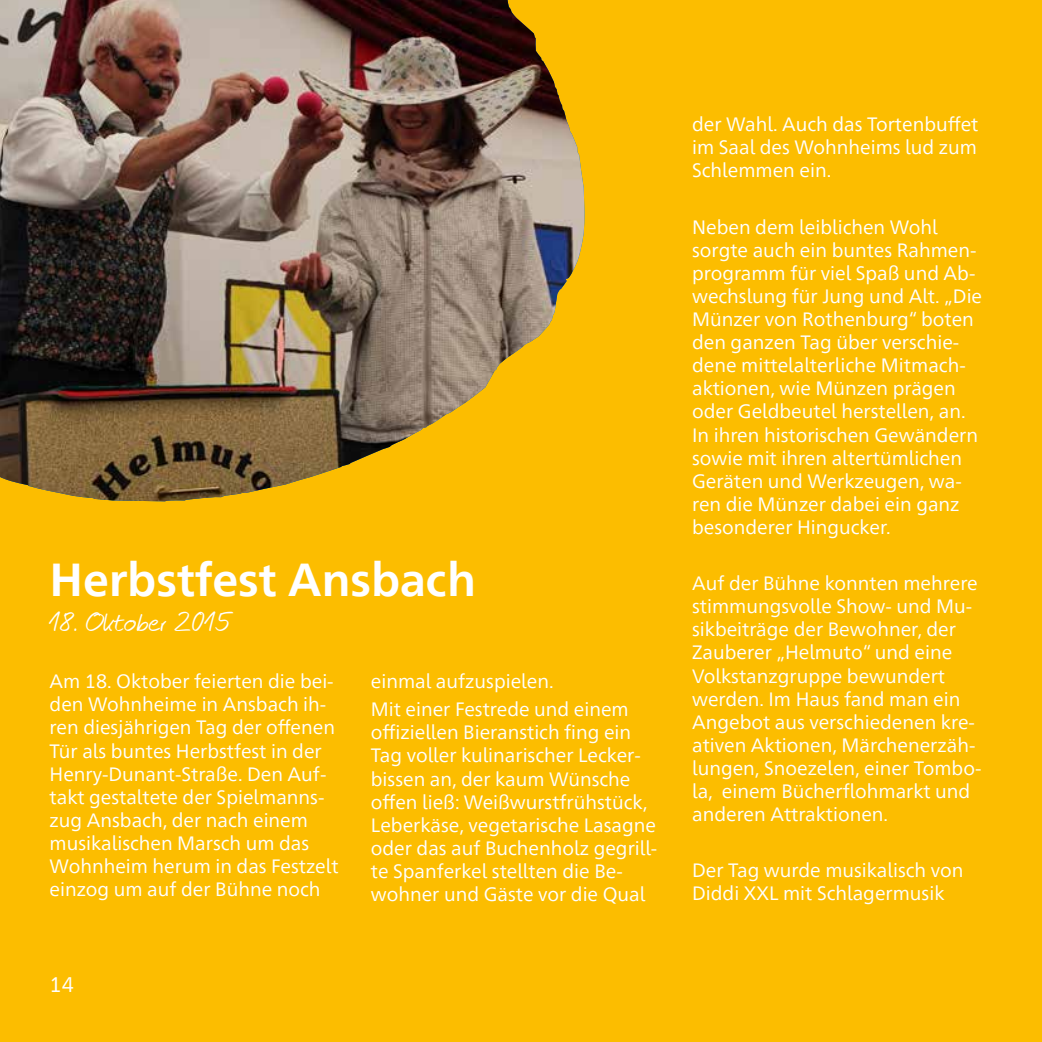
<style>
.page{position:relative;width:1042px;height:1042px;background:#fcbd00}
.page>*{position:absolute;margin:0;border:0;box-sizing:border-box;transform-origin:0 0}
.t1{font:700 46.02px "Frutiger Neue 1450 Pro";color:#fff}
.t2{font:28px "Nifty Script";letter-spacing:.025em;color:#fff}
.t3{font:21px "Frutiger Neue 1450 Pro";color:#fff}
.t4{font:19.25px/23.1px "Frutiger Neue 1450 Pro";color:#fff}
</style>
<div class="page">
<img style="left:0;top:0;width:584px;height:501px">
<h1 class="t1" style="left:50px;top:546px;width:428px">Herbstfest Ansbach</h1>
<h2 class="t2" style="left:50px;top:601px;width:182px">18. Oktober 2015</h2>
<p class="t4" style="left:50px;top:668px;width:290px">Am 18. Oktober feierten die bei&shy;den Wohnheime in Ansbach ih&shy;ren diesjährigen Tag der offenen<br>Tür als buntes Herbstfest in der<br>Henry-Dunant-Straße. Den Auf&shy;takt gestaltete der Spielmanns&shy;zug Ansbach, der nach einem musikalischen Marsch um das<br>Wohnheim herum in das Festzelt einzog um auf der Bühne noch</p>
<p class="t4" style="left:371px;top:666px;width:259px;line-height:28px">einmal aufzuspielen.<br>Mit einer Festrede und einem</p>
<p class="t4" style="left:371px;top:719px;width:288px">offiziellen Bieranstich fing ein<br>Tag voller kulinarischer Lecker&shy;bissen an, der kaum Wünsche offen ließ: Weißwurstfrühstück,<br>Leberkäse, vegetarische Lasagne oder das auf Buchenholz gegrill&shy;te Spanferkel stellten die Be&shy;wohner und Gäste vor die Qual</p>
<p class="t3" style="left:50px;top:969px;width:26px">14</p>
<p class="t4" style="left:692px;top:111px;width:288px;text-align:justify">der Wahl. Auch das Tortenbuffet im Saal des Wohnheims lud zum Schlemmen ein.</p>
<p class="t4" style="left:692px;top:214px;width:292px">Neben dem leiblichen Wohl sorgte auch ein buntes Rahmen&shy;programm für viel Spaß und Ab&shy;wechslung für Jung und Alt. „Die<br>Münzer von Rothenburg“ boten den ganzen Tag über verschie&shy;dene mittelalterliche Mitmach&shy;aktionen, wie Münzen prägen oder Geldbeutel herstellen, an.<br>In ihren historischen Gewändern sowie mit ihren altertümlichen<br>Geräten und Werkzeugen, wa&shy;ren die Münzer dabei ein ganz besonderer Hingucker.</p>
<p class="t4" style="left:692px;top:570px;width:291px">Auf der Bühne konnten mehrere stimmungsvolle Show- und Mu&shy;sikbeiträge der Bewohner, der<br>Zauberer „Helmuto“ und eine<br>Volkstanzgruppe bewundert werden. Im Haus fand man ein<br>Angebot aus verschiedenen kre&shy;ativen Aktionen, Märchenerzäh&shy;lungen, Snoezelen, einer Tombo&shy;la, einem Bücherflohmarkt und anderen Attraktionen.</p>
<p class="t4" style="left:692px;top:857px;width:273px">Der Tag wurde musikalisch von<br>Diddi XXL mit Schlagermusik</p>
</div>
